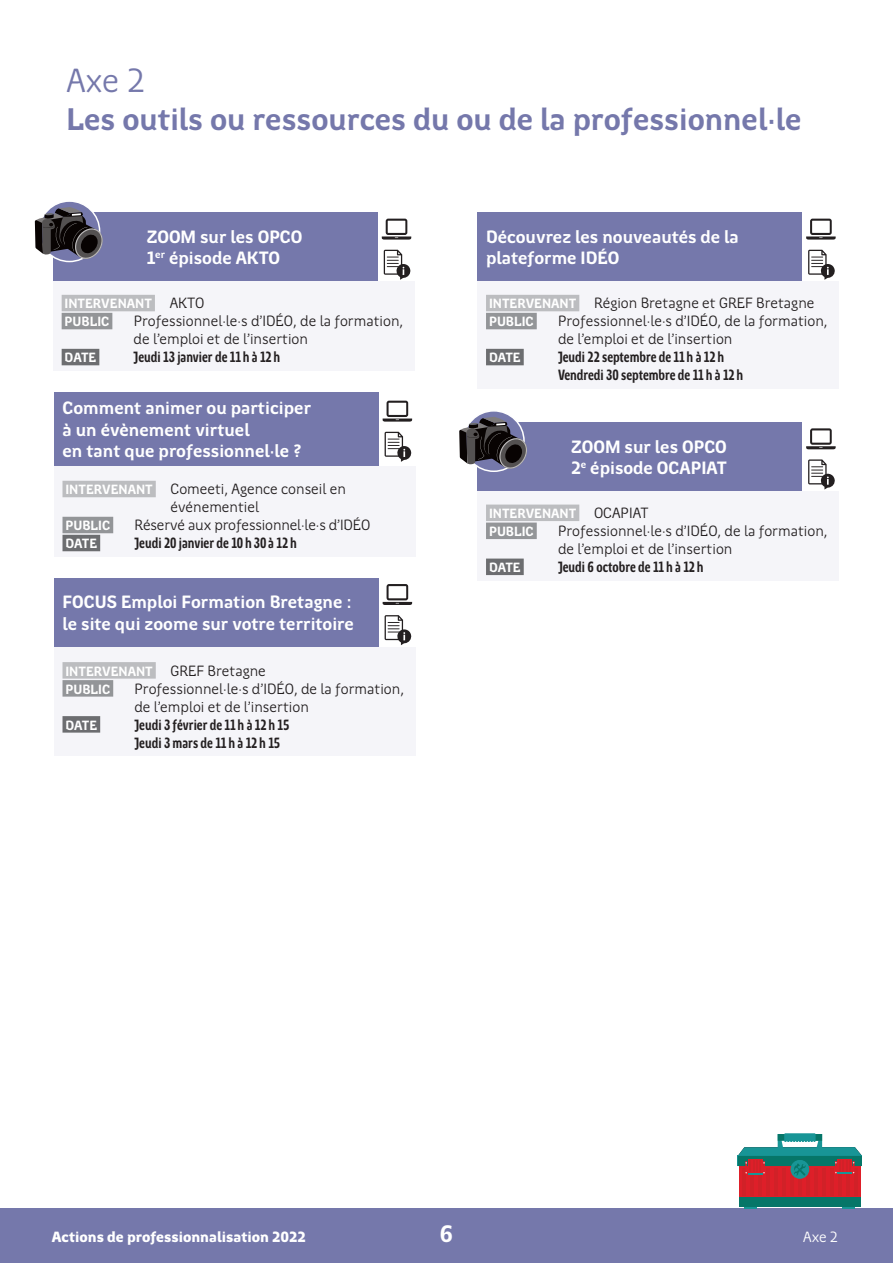
<style>
.page{position:relative;width:893px;height:1263px;background:#fff}
.page>*{position:absolute;margin:0;border:0;box-sizing:border-box;transform-origin:0 0}
.titre_page{font:33.9px "Region Bretagne New";color:#7578ab}
.titre_page-2{font:700 31.5px "Region Bretagne New";color:#7578ab}
.ACTION_AXE1{font:700 24px "Region Bretagne New";color:#fff}
.ACTION_AXE1-2{font:700 18px/21.6px "Region Bretagne New";color:#fff}
.intervenant{font:15px/18px "Region Bretagne New";color:#231f20}
.lieux_date{font:700 15px "Region Bretagne Cond New";color:#231f20}
.t1{font:900 15px "Region Bretagne New";color:#fff}
.intervenant-2{font:700 15px "Region Bretagne Cond New";color:#231f20}
.titre_page-3{font:15px "Region Bretagne New";color:#fff}
.intervenant-3{font:700 13.5px "Region Bretagne New";color:#fff}
.lieux_date-2{font:700 13.5px "Region Bretagne New";color:#fff}
.s1{font-weight:400;font-size:15px;color:#231f20}
.s2{font-weight:700;font-size:13.5px;color:#fff}
</style>
<div class="page">
<div style="left:0;top:1209px;width:893px;height:54px;background:#7578ab"></div>
<div style="left:477px;top:280px;width:362px;height:109px;background:#f5f5f9"></div>
<div style="left:486px;top:295px;width:93px;height:16px;background:#bcbdc0"></div>
<div style="left:486px;top:313px;width:51px;height:16px;background:#939598"></div>
<div style="left:486px;top:349px;width:38px;height:16px;background:#6c6d70"></div>
<div style="left:477px;top:213px;width:362px;height:68px;background:#7578ab"></div>
<div style="left:803px;top:213px;width:36px;height:68px;background:#fff"></div>
<svg style="left:808px;top:250px;width:27px;height:30px"></svg>
<svg style="left:806px;top:219px;width:30px;height:21px"></svg>
<div style="left:54px;top:466px;width:361px;height:91px;background:#f5f5f9"></div>
<div style="left:63px;top:481px;width:93px;height:16px;background:#bcbdc0"></div>
<div style="left:63px;top:517px;width:50px;height:16px;background:#939598"></div>
<div style="left:63px;top:535px;width:37px;height:16px;background:#6c6d70"></div>
<div style="left:54px;top:392px;width:361px;height:74px;background:#7578ab"></div>
<div style="left:379px;top:392px;width:36px;height:74px;background:#fff"></div>
<svg style="left:385px;top:432px;width:27px;height:30px"></svg>
<svg style="left:383px;top:401px;width:29px;height:21px"></svg>
<div style="left:54px;top:645px;width:361px;height:111px;background:#f5f5f9"></div>
<div style="left:63px;top:662px;width:93px;height:17px;background:#bcbdc0"></div>
<div style="left:63px;top:680px;width:50px;height:17px;background:#939598"></div>
<div style="left:63px;top:716px;width:37px;height:17px;background:#6c6d70"></div>
<div style="left:54px;top:578px;width:361px;height:69px;background:#7578ab"></div>
<div style="left:379px;top:578px;width:36px;height:69px;background:#fff"></div>
<svg style="left:385px;top:615px;width:27px;height:30px"></svg>
<svg style="left:383px;top:584px;width:29px;height:21px"></svg>
<svg style="left:842px;top:1207px;width:13px;height:2px"></svg>
<svg style="left:744px;top:1207px;width:13px;height:1px"></svg>
<div style="left:739px;top:1197px;width:121px;height:10px;background:#067668"></div>
<div style="left:739px;top:1164px;width:121px;height:33px;background:#d72028"></div>
<svg style="left:738px;top:1133px;width:124px;height:62px"></svg>
<div style="left:53px;top:280px;width:362px;height:91px;background:#f5f5f9"></div>
<div style="left:62px;top:295px;width:93px;height:16px;background:#bcbdc0"></div>
<div style="left:62px;top:313px;width:50px;height:16px;background:#939598"></div>
<div style="left:62px;top:349px;width:37px;height:16px;background:#6c6d70"></div>
<div style="left:53px;top:213px;width:362px;height:68px;background:#7578ab"></div>
<div style="left:378px;top:213px;width:37px;height:68px;background:#fff"></div>
<svg style="left:384px;top:250px;width:27px;height:30px"></svg>
<svg style="left:382px;top:219px;width:29px;height:21px"></svg>
<svg style="left:39px;top:201px;width:61px;height:60px"></svg>
<div style="left:38px;top:200px;width:62px;height:62px;border:2px solid #fff;border-radius:50%"></div>
<svg style="left:35px;top:207px;width:68px;height:53px"></svg>
<div style="left:477px;top:490px;width:362px;height:91px;background:#f5f5f9"></div>
<div style="left:486px;top:505px;width:93px;height:16px;background:#bcbdc0"></div>
<div style="left:486px;top:523px;width:51px;height:16px;background:#939598"></div>
<div style="left:486px;top:559px;width:38px;height:16px;background:#6c6d70"></div>
<div style="left:477px;top:422px;width:362px;height:69px;background:#7578ab"></div>
<div style="left:803px;top:422px;width:36px;height:69px;background:#fff"></div>
<svg style="left:808px;top:459px;width:27px;height:30px"></svg>
<svg style="left:806px;top:428px;width:30px;height:21px"></svg>
<svg style="left:464px;top:411px;width:60px;height:60px"></svg>
<div style="left:463px;top:410px;width:62px;height:62px;border:2px solid #fff;border-radius:50%"></div>
<svg style="left:459px;top:417px;width:68px;height:53px"></svg>
<p class="titre_page" style="left:66px;top:62px;width:80px">Axe 2</p>
<p class="titre_page-2" style="left:66px;top:101px;width:737px">Les outils ou ressources du ou de la professionnel·le</p>
<p class="ACTION_AXE1-2" style="left:147px;top:226px;width:157px">ZOOM sur les OPCO<br>1<sup>er</sup> épisode AKTO</p>
<p class="intervenant-3" style="left:65px;top:296px;width:141px">INTERVENANT <span class="s1">AKTO</span></p>
<p class="intervenant-3" style="left:65px;top:314px;width:46px">PUBLIC</p>
<p class="intervenant" style="left:134px;top:313px;width:271px">Professionnel·le·s d’IDÉO, de la formation, de l’emploi et de l’insertion</p>
<p class="lieux_date-2" style="left:65px;top:350px;width:33px">DATE</p>
<p class="lieux_date" style="left:134px;top:349px;width:148px">Jeudi 13 janvier de 11 h à 12 h</p>
<p class="ACTION_AXE1-2" style="left:63px;top:398px;width:250px">Comment animer ou participer à un évènement virtuel<br>en tant que professionnel·le ?</p>
<p class="intervenant" style="left:171px;top:480px;width:177px;text-indent:-105px"><span class="s2">INTERVENANT</span> Comeeti, Agence conseil en événementiel</p>
<p class="intervenant-3" style="left:65px;top:518px;width:46px">PUBLIC</p>
<p class="intervenant" style="left:135px;top:516px;width:237px">Réservé aux professionnel·le·s d’IDÉO</p>
<p class="intervenant-3" style="left:65px;top:536px;width:33px">DATE</p>
<p class="intervenant-2" style="left:135px;top:535px;width:164px">Jeudi 20 janvier de 10 h 30 à 12 h</p>
<p class="ACTION_AXE1-2" style="left:63px;top:592px;width:293px">FOCUS Emploi Formation Bretagne : le site qui zoome sur votre territoire</p>
<p class="intervenant" style="left:65px;top:662px;width:202px"><span class="s2">INTERVENANT</span> GREF Bretagne</p>
<p class="intervenant-3" style="left:65px;top:682px;width:46px">PUBLIC</p>
<p class="intervenant" style="left:135px;top:680px;width:271px">Professionnel·le·s d’IDÉO, de la formation, de l’emploi et de l’insertion</p>
<p class="lieux_date-2" style="left:65px;top:718px;width:33px">DATE</p>
<p class="lieux_date" style="left:135px;top:716px;width:156px">Jeudi 3 février de 11 h à 12 h 15</p>
<p class="lieux_date" style="left:135px;top:734px;width:147px">Jeudi 3 mars de 11 h à 12 h 15</p>
<p class="ACTION_AXE1-2" style="left:486px;top:226px;width:254px">Découvrez les nouveautés de la plateforme IDÉO</p>
<p class="intervenant" style="left:489px;top:295px;width:327px"><span class="s2">INTERVENANT</span> Région Bretagne et GREF Bretagne</p>
<p class="intervenant-3" style="left:489px;top:314px;width:46px">PUBLIC</p>
<p class="intervenant" style="left:558px;top:313px;width:271px">Professionnel·le·s d’IDÉO, de la formation, de l’emploi et de l’insertion</p>
<p class="lieux_date-2" style="left:489px;top:350px;width:33px">DATE</p>
<p class="lieux_date" style="left:558px;top:349px;width:168px">Jeudi 22 septembre de 11 h à 12 h</p>
<p class="lieux_date" style="left:558px;top:367px;width:187px">Vendredi 30 septembre de 11 h à 12 h</p>
<p class="ACTION_AXE1-2" style="left:571px;top:436px;width:157px">ZOOM sur les OPCO<br>2<sup>e</sup> épisode OCAPIAT</p>
<p class="intervenant-3" style="left:489px;top:506px;width:161px">INTERVENANT <span class="s1">OCAPIAT</span></p>
<p class="intervenant-3" style="left:489px;top:524px;width:46px">PUBLIC</p>
<p class="intervenant" style="left:558px;top:522px;width:271px">Professionnel·le·s d’IDÉO, de la formation, de l’emploi et de l’insertion</p>
<p class="lieux_date-2" style="left:489px;top:560px;width:33px">DATE</p>
<p class="lieux_date" style="left:558px;top:559px;width:147px">Jeudi 6 octobre de 11 h à 12 h</p>
<p class="t1" style="left:52px;top:1228px;width:255px">Actions de professionnalisation 2022</p>
<p class="ACTION_AXE1" style="left:440px;top:1220px;width:15px">6</p>
<p class="titre_page-3" style="left:803px;top:1228px;width:36px">Axe 2</p>
</div>
